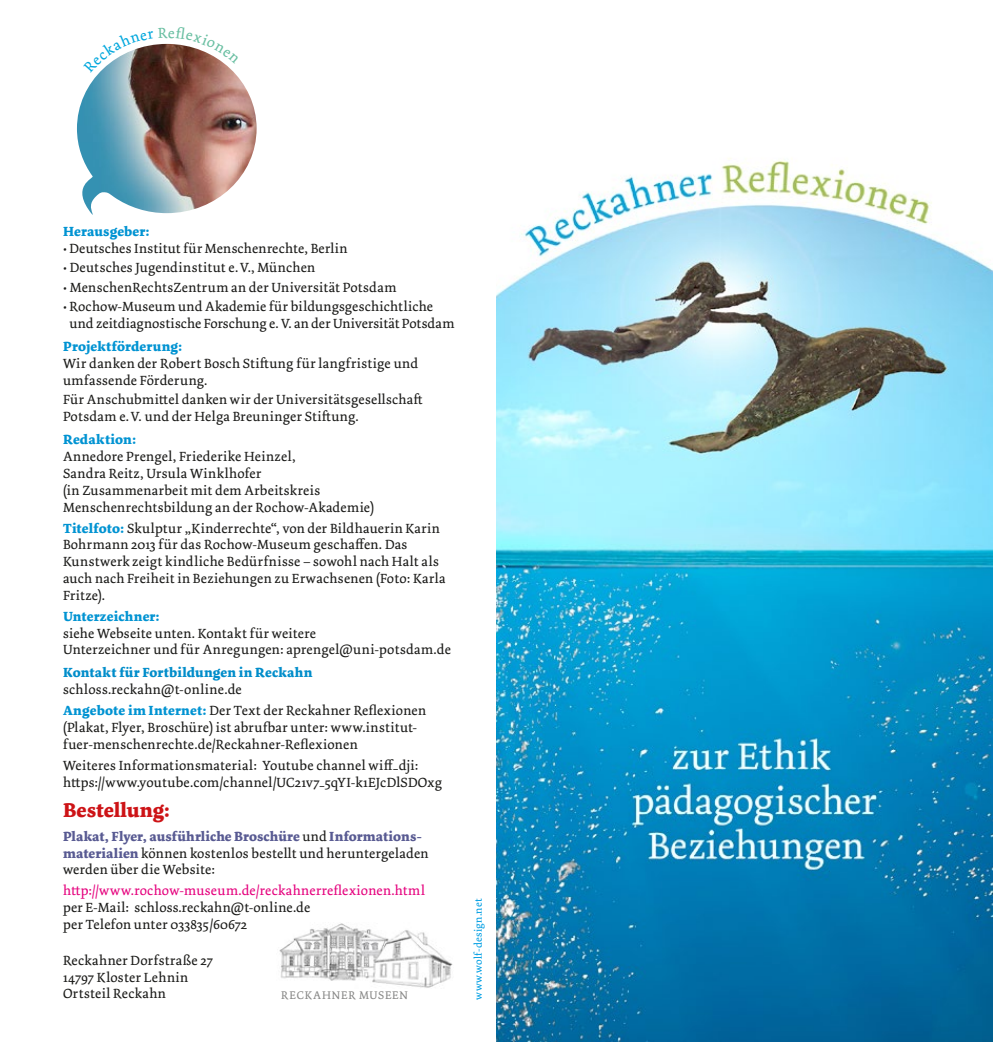
<style>
.page{position:relative;width:993px;height:1042px;background:#fff}
.page>*{position:absolute;margin:0;border:0;box-sizing:border-box;transform-origin:0 0}
.h3_3{font:700 21px "Dolly Pro";color:#cd1316}
.h3_2{font:14px/16.8px "Dolly Pro";letter-spacing:.015em;color:#1a1a18}
.Fließtext_ohne{font:14px/16.8px "Dolly Pro";letter-spacing:.02em;color:#1a1a18}
.t1{font:14px/17.5px "Dolly Pro";letter-spacing:.02em;color:#e5007d}
.h3_2-2{font:700 14px "Dolly Pro";letter-spacing:.015em;color:#0093d2}
.h3_2-3{font:700 14px "Dolly Pro";letter-spacing:.015em;color:#008dca}
.t2{font:11.72px "Dolly Pro";letter-spacing:.06em;color:#878786}
.Fließtext{font:10.85px "Dolly Pro";letter-spacing:.02em;color:#009ee3}
.s1{font-weight:700;color:#0093d2}
.s2{font-weight:700;color:#585a92}
.s3{color:#1a1a18}
</style>
<div class="page">
<img style="left:77px;top:73px;width:179px;height:142px">
<img style="left:279px;top:923px;width:174px;height:65px">
<img style="left:496px;top:158px;width:496px;height:884px">
<svg style="left:99px;top:43px;width:136px;height:30px"></svg>
<h4 class="h3_2-2" style="left:63px;top:222px;width:88px">Herausgeber:</h4>
<p class="h3_2" style="left:63px;top:240px;width:286px">• Deutsches Institut für Menschenrechte, Berlin</p>
<p class="h3_2" style="left:63px;top:259px;width:253px">• Deutsches Jugendinstitut e.V., München</p>
<p class="h3_2" style="left:63px;top:278px;width:334px">• MenschenRechtsZentrum an der Universität Potsdam</p>
<p class="h3_2" style="left:70px;top:298px;width:386px;text-indent:-7px">• Rochow-Museum und Akademie für bildungsgeschichtliche und zeitdiagnostische Forschung e. V. an der Universität Potsdam</p>
<h4 class="h3_2-2" style="left:63px;top:337px;width:121px">Projektförderung:</h4>
<p class="h3_2" style="left:63px;top:355px;width:356px">Wir danken der Robert Bosch Stiftung für langfristige und umfassende Förderung.</p>
<p class="h3_2" style="left:63px;top:391px;width:361px">Für Anschubmittel danken wir der Universitätsgesellschaft<br>Potsdam e.V. und der Helga Breuninger Stiftung.</p>
<h4 class="h3_2-2" style="left:63px;top:430px;width:75px">Redaktion:</h4>
<p class="h3_2" style="left:63px;top:448px;width:312px">Annedore Prengel, Friederike Heinzel,<br>Sandra Reitz, Ursula Winklhofer<br>(in Zusammenarbeit mit dem Arbeitskreis Menschenrechtsbildung an der Rochow-Akademie)</p>
<h4 class="h3_2" style="left:63px;top:519px;width:384px"><span class="s1">Titelfoto:</span> Skulptur „Kinderrechte“, von der Bildhauerin Karin Bohrmann 2013 für das Rochow-Museum geschaffen. Das Kunstwerk zeigt kindliche Bedürfnisse – sowohl nach Halt als auch nach Freiheit in Beziehungen zu Erwachsenen (Foto: Karla Fritze).</h4>
<h4 class="h3_2-2" style="left:63px;top:607px;width:98px">Unterzeichner:</h4>
<p class="h3_2" style="left:63px;top:624px;width:389px">siehe Webseite unten. Kontakt für weitere<br>Unterzeichner und für Anregungen: aprengel@uni-potsdam.de</p>
<h4 class="h3_2-3" style="left:63px;top:663px;width:251px">Kontakt für Fortbildungen in Reckahn</h4>
<p class="Fließtext_ohne" style="left:63px;top:681px;width:180px">schloss.reckahn@t-online.de</p>
<h4 class="h3_2" style="left:63px;top:702px;width:364px"><span class="s1">Angebote im Internet:</span> Der Text der Reckahner Reflexionen (Plakat, Flyer, Broschüre) ist abrufbar unter: www.institut&shy;fuer-menschenrechte.de/Reckahner-Reflexionen</h4>
<p class="Fließtext_ohne" style="left:63px;top:757px;width:380px">Weiteres Informationsmaterial: Youtube channel wiff_dji: https://www.youtube.com/channel/UC21v7_5qYI-k1EJcDlSDOxg</p>
<h3 class="h3_3" style="left:63px;top:796px;width:109px">Bestellung:</h3>
<p class="h3_2" style="left:63px;top:828px;width:367px"><span class="s2">Plakat, Flyer, ausführliche Broschüre</span> und <span class="s2">Informations&shy;materialien</span> können kostenlos bestellt und heruntergeladen werden über die Website:</p>
<p class="t1" style="left:63px;top:881px;width:363px">http://www.rochow-museum.de/reckahnerreflexionen.html <span class="s3">per E-Mail: schloss.reckahn@t-online.de</span></p>
<p class="h3_2" style="left:63px;top:916px;width:186px">per Telefon unter 033835/60672</p>
<p class="h3_2" style="left:63px;top:951px;width:151px">Reckahner Dorfstraße 27<br>14797 Kloster Lehnin<br>Ortsteil Reckahn</p>
<p class="t2" style="left:281px;top:987px;width:128px">RECKAHNER MUSEEN</p>
<p class="Fließtext" style="left:471px;top:1000px;width:103px;rotate:-90deg">www.wolf-design.net</p>
</div>
